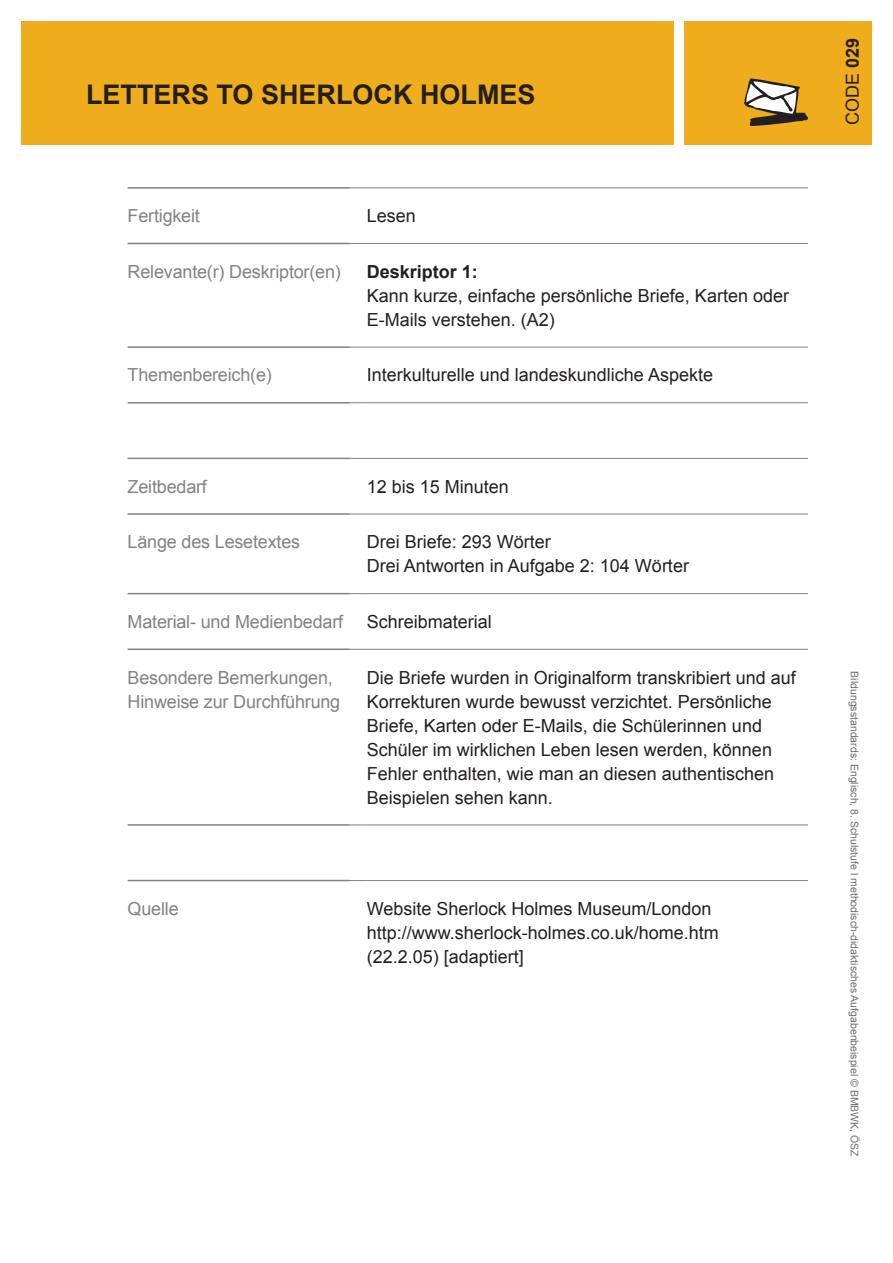
<style>
.page{position:relative;width:893px;height:1263px;background:#fff}
.page>*{position:absolute;margin:0;border:0;box-sizing:border-box;transform-origin:0 0}
.t1{font:700 27px "Arial";color:#231f20}
.t2{font:18px/24px "Arial";color:#231f20}
.t3{font:18px/24px "Arial";letter-spacing:-.01em;color:#808285}
.t4{font:700 18px "Arial";color:#231f20}
.t5{font:10.5px "Arial";color:#6c6d70}
.s1{font-weight:700}
</style>
<div class="page">
<div style="left:685px;top:21px;width:187px;height:124px;background:#efac1c"></div>
<div style="left:21px;top:21px;width:652px;height:124px;background:#efac1c"></div>
<svg style="left:744px;top:78px;width:64px;height:48px"></svg>
<hr style="left:128px;top:187px;width:222px;height:2px;background:#808285">
<hr style="left:128px;top:243px;width:222px;height:1px;background:#808285">
<hr style="left:128px;top:346px;width:222px;height:2px;background:#808285">
<hr style="left:128px;top:402px;width:222px;height:1px;background:#808285">
<hr style="left:128px;top:458px;width:222px;height:1px;background:#808285">
<hr style="left:128px;top:513px;width:222px;height:2px;background:#808285">
<hr style="left:128px;top:593px;width:222px;height:1px;background:#808285">
<hr style="left:128px;top:648px;width:222px;height:2px;background:#808285">
<hr style="left:128px;top:824px;width:222px;height:2px;background:#808285">
<hr style="left:128px;top:880px;width:222px;height:1px;background:#808285">
<svg style="left:350px;top:188px;width:17px;height:1px"></svg>
<hr style="left:367px;top:188px;width:441px;height:1px;background:#808285">
<svg style="left:350px;top:243px;width:17px;height:1px"></svg>
<hr style="left:367px;top:243px;width:441px;height:1px;background:#808285">
<svg style="left:350px;top:347px;width:17px;height:1px"></svg>
<hr style="left:367px;top:347px;width:441px;height:1px;background:#808285">
<svg style="left:350px;top:402px;width:17px;height:1px"></svg>
<hr style="left:367px;top:402px;width:441px;height:1px;background:#808285">
<svg style="left:350px;top:458px;width:17px;height:1px"></svg>
<hr style="left:367px;top:458px;width:441px;height:1px;background:#808285">
<svg style="left:350px;top:514px;width:17px;height:1px"></svg>
<hr style="left:367px;top:514px;width:441px;height:1px;background:#808285">
<svg style="left:350px;top:593px;width:17px;height:1px"></svg>
<hr style="left:367px;top:593px;width:441px;height:1px;background:#808285">
<svg style="left:350px;top:649px;width:17px;height:1px"></svg>
<hr style="left:367px;top:649px;width:441px;height:1px;background:#808285">
<svg style="left:350px;top:825px;width:17px;height:1px"></svg>
<hr style="left:367px;top:825px;width:441px;height:1px;background:#808285">
<svg style="left:350px;top:880px;width:17px;height:1px"></svg>
<hr style="left:367px;top:880px;width:441px;height:1px;background:#808285">
<h1 class="t1" style="left:86px;top:76px;width:451px">LETTERS TO SHERLOCK HOLMES</h1>
<p class="t3" style="left:128px;top:204px;width:74px">Fertigkeit</p>
<p class="t2" style="left:367px;top:204px;width:51px">Lesen</p>
<p class="t3" style="left:128px;top:260px;width:215px">Relevante(r) Deskriptor(en)</p>
<p class="t4" style="left:367px;top:260px;width:113px">Deskriptor 1:</p>
<p class="t2" style="left:367px;top:284px;width:424px">Kann kurze, einfache persönliche Briefe, Karten oder<br>E-Mails verstehen. (A2)</p>
<p class="t3" style="left:128px;top:363px;width:146px">Themenbereich(e)</p>
<p class="t2" style="left:367px;top:363px;width:348px">Interkulturelle und landeskundliche Aspekte</p>
<p class="t3" style="left:128px;top:475px;width:81px">Zeitbedarf</p>
<p class="t2" style="left:367px;top:475px;width:144px">12 bis 15 Minuten</p>
<p class="t3" style="left:128px;top:530px;width:174px">Länge des Lesetextes</p>
<p class="t2" style="left:367px;top:530px;width:324px">Drei Briefe: 293 Wörter<br>Drei Antworten in Aufgabe 2: 104 Wörter</p>
<p class="t3" style="left:128px;top:610px;width:217px">Material- und Medienbedarf</p>
<p class="t2" style="left:367px;top:610px;width:127px">Schreibmaterial</p>
<p class="t3" style="left:128px;top:665px;width:214px">Besondere Bemerkungen,<br>Hinweise zur Durchführung</p>
<p class="t2" style="left:367px;top:665px;width:431px">Die Briefe wurden in Originalform transkribiert und auf Korrekturen wurde bewusst verzichtet. Persönliche Briefe, Karten oder E-Mails, die Schülerinnen und Schüler im wirklichen Leben lesen werden, können Fehler enthalten, wie man an diesen authentischen Beispielen sehen kann.</p>
<p class="t3" style="left:128px;top:897px;width:53px">Quelle</p>
<p class="t2" style="left:367px;top:897px;width:354px">Website Sherlock Holmes Museum/London http://www.sherlock-holmes.co.uk/home.htm (22.2.05) [adaptiert]</p>
<p class="t2" style="left:841px;top:125px;width:89px;rotate:-90deg">CODE <span class="s1">029</span></p>
<p class="t5" style="left:861px;top:671px;width:487px;rotate:90deg">Bildungsstandards: Englisch, 8. Schulstufe l methodisch-didaktisches Aufgabenbeispiel © BMBWK, ÖSZ</p>
</div>
